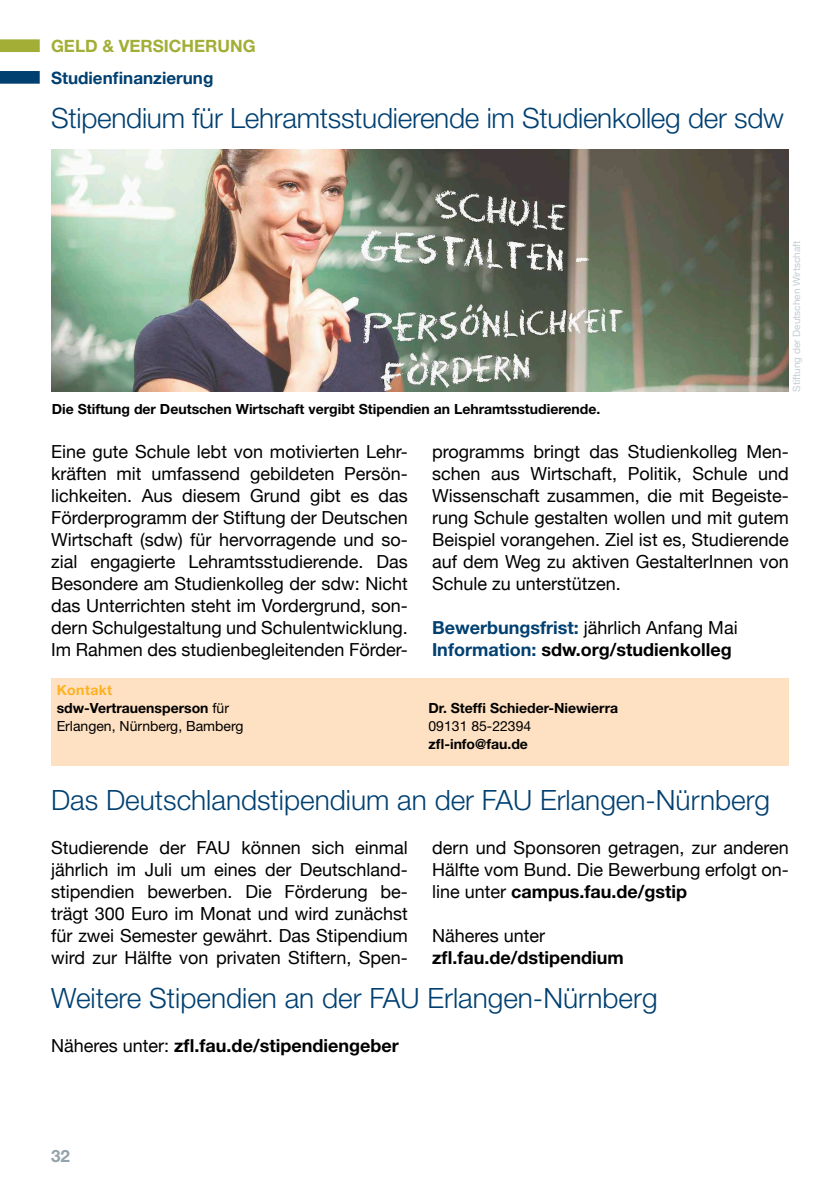
<style>
.page{position:relative;width:840px;height:1191px;background:#fff}
.page>*{position:absolute;margin:0;border:0;box-sizing:border-box;transform-origin:0 0}
.t1{font:300 28px "Helvetica Neue LT";color:#004071}
.t2{font:18px/22px "Helvetica Neue";color:#000;text-align:justify}
.t3{font:700 18px "Helvetica Neue LT";color:#000}
.t4{font:700 17px "Helvetica Neue";color:#004071}
.t5{font:700 17px "Helvetica Neue LT";color:#a2ae35}
.t6{font:700 17px "Helvetica Neue LT";color:#94a2ab}
.t7{font:700 14px "Helvetica Neue LT";color:#000}
.t8{font:14px/18px "Helvetica Neue LT";color:#000}
.t9{font:10px "Helvetica Neue LT";color:#c4cdd3}
.s1{font-family:"Helvetica Neue LT";font-weight:700;color:#004071}
.s2{color:#004071}
.s3{font-weight:700;color:#ffb120}
.s4{font-weight:700}
.s5{font-family:"Helvetica Neue";font-weight:400}
</style>
<div class="page">
<svg style="left:0;top:71px;width:40px;height:13px"></svg>
<svg style="left:0;top:39px;width:40px;height:13px"></svg>
<div style="left:51px;top:678px;width:737px;height:88px;background:#fee0c2"></div>
<img style="left:51px;top:150px;width:737px;height:242px">
<p class="t5" style="left:51px;top:36px;width:206px">GELD &amp; VERSICHERUNG</p>
<p class="t4" style="left:51px;top:64px;width:164px">Studienfinanzierung</p>
<h1 class="t1" style="left:51px;top:101px;width:734px">Stipendium für Lehramtsstudierende im Studienkolleg der sdw</h1>
<p class="t7" style="left:52px;top:400px;width:550px">Die Stiftung der Deutschen Wirtschaft vergibt Stipendien an Lehramtsstudierende.</p>
<p class="t9" style="left:790px;top:392px;width:153px;rotate:-90deg">Stiftung der Deutschen Wirtschaft</p>
<p class="t2" style="left:51px;top:441px;width:358px">Eine gute Schule lebt von motivierten Lehr&shy;kräften mit umfassend gebildeten Persön&shy;lichkeiten. Aus diesem Grund gibt es das Förderprogramm der Stiftung der Deutschen Wirtschaft (sdw) für hervorragende und so&shy;zial engagierte Lehramtsstudierende. Das Besondere am Studienkolleg der sdw: Nicht das Unterrichten steht im Vordergrund, son&shy;dern Schulgestaltung und Schulentwicklung.<br>Im Rahmen des studienbegleitenden Förder-</p>
<p class="t2" style="left:432px;top:441px;width:358px">programms bringt das Studienkolleg Men&shy;schen aus Wirtschaft, Politik, Schule und Wissenschaft zusammen, die mit Begeiste&shy;rung Schule gestalten wollen und mit gutem Beispiel vorangehen. Ziel ist es, Studierende auf dem Weg zu aktiven GestalterInnen von Schule zu unterstützen.</p>
<p class="t2" style="left:432px;top:617px;width:307px"><span class="s1">Bewerbungsfrist:</span> jährlich Anfang Mai</p>
<p class="t3" style="left:432px;top:638px;width:301px"><span class="s2">Information:</span> sdw.org/studienkolleg</p>
<p class="t8" style="left:57px;top:680px;width:188px"><span class="s3">Kontakt </span><span class="s4">sdw-Vertrauensperson</span> für<br>Erlangen, Nürnberg, Bamberg</p>
<p class="t7" style="left:428px;top:699px;width:191px">Dr. Steffi Schieder-Niewierra</p>
<p class="t8" style="left:428px;top:716px;width:104px">09131 85-22394</p>
<p class="t7" style="left:428px;top:735px;width:101px">zfl-info@fau.de</p>
<h1 class="t1" style="left:51px;top:783px;width:720px">Das Deutschlandstipendium an der FAU Erlangen-Nürnberg</h1>
<p class="t2" style="left:51px;top:837px;width:358px">Studierende der FAU können sich einmal jährlich im Juli um eines der Deutschland&shy;stipendien bewerben. Die Förderung be&shy;trägt 300 Euro im Monat und wird zunächst für zwei Semester gewährt. Das Stipendium wird zur Hälfte von privaten Stiftern, Spen-</p>
<p class="t2" style="left:432px;top:837px;width:358px">dern und Sponsoren getragen, zur anderen<br>Hälfte vom Bund. Die Bewerbung erfolgt on-</p>
<p class="t3" style="left:432px;top:880px;width:256px"><span class="s5">line unter</span> campus.fau.de/gstip</p>
<p class="t2" style="left:432px;top:925px;width:115px">Näheres unter</p>
<p class="t3" style="left:432px;top:946px;width:193px">zfl.fau.de/dstipendium</p>
<h1 class="t1" style="left:51px;top:981px;width:607px">Weitere Stipendien an der FAU Erlangen-Nürnberg</h1>
<p class="t3" style="left:51px;top:1034px;width:349px"><span class="s5">Näheres unter:</span> zfl.fau.de/stipendiengeber</p>
<p class="t6" style="left:51px;top:1145px;width:20px">32</p>
</div>
